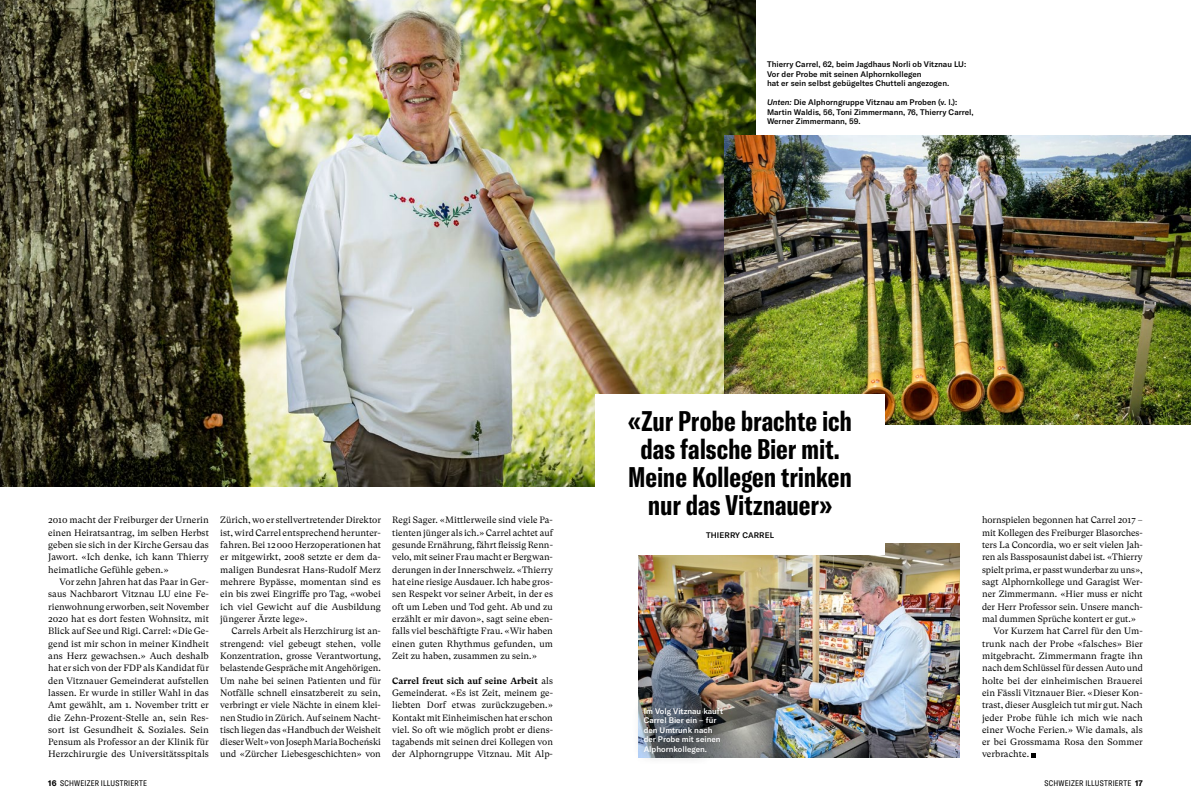
<style>
.page{position:relative;width:1191px;height:800px;background:#fff}
.page>*{position:absolute;margin:0;border:0;box-sizing:border-box;transform-origin:0 0}
._703_Quote_GTAmComp{font:700 extra-condensed 28px/28px "GT America";letter-spacing:-.005em;color:#000;text-align:center}
._500_LT_GTSupText_BS{font:9.2px/12.3px "GT Super Text";letter-spacing:.005em;color:#000;text-align:justify}
._500_LT_GTSupText_BS-2{font:700 9px "GT Super Text";color:#000}
._800_Legi_GTAm_Med_x{font:500 8px/9.5px "GT America";color:#000}
._800_Legi_GTAm_Med_x-2{font:500 8px/9.5px "GT America";color:#fff}
.t1{font:condensed 8px "GT America";letter-spacing:.025em;color:#000}
._704_Quote_Name_x10{font:500 8px "GT America";letter-spacing:.015em;color:#000}
.s1{font-style:italic}
.s2{font-weight:400;font-size:9.2px}
.s3{font-weight:700;font-stretch:normal}
</style>
<div class="page">
<img style="left:0;top:0;width:755px;height:486px">
<img style="left:724px;top:135px;width:467px;height:290px">
<img style="left:638px;top:543px;width:321px;height:214px">
<svg style="left:1031px;top:753px;width:5px;height:4px"></svg>
<div style="left:595px;top:394px;width:289px;height:160px;background:#fff"></div>
<div style="left:631px;top:695px;width:104px;height:70px;background:#000;opacity:.75"></div>
<p class="_800_Legi_GTAm_Med_x" style="left:767px;top:59px;width:201px">Thierry Carrel, 62, beim Jagdhaus Norli ob Vitznau LU:<br>Vor der Probe mit seinen Alphornkollegen<br>hat er sein selbst gebügeltes Chutteli angezogen.</p>
<p class="_800_Legi_GTAm_Med_x" style="left:767px;top:97px;width:208px"><span class="s1">Unten:</span> Die Alphorngruppe Vitznau am Proben (v. l.):<br>Martin Waldis, 56, Toni Zimmermann, 76, Thierry Carrel,<br>Werner Zimmermann, 59.</p>
<p class="_500_LT_GTSupText_BS" style="left:48px;top:514px;width:162px">2010 macht der Freiburger der Urnerin einen Heiratsantrag, im selben Herbst geben sie sich in der Kirche Gersau das Jawort. «Ich denke, ich kann Thierry heimatliche Gefühle geben.»</p>
<p class="_500_LT_GTSupText_BS" style="left:48px;top:575px;width:162px;text-indent:11px">Vor zehn Jahren hat das Paar in Ger&shy;saus Nachbarort Vitznau LU eine Fe&shy;rienwohnung erworben, seit November 2020 hat es dort festen Wohnsitz, mit Blick auf See und Rigi. Carrel: «Die Ge&shy;gend ist mir schon in meiner Kindheit ans Herz gewachsen.» Auch deshalb hat er sich von der FDP als Kandidat für den Vitznauer Gemeinderat aufstellen lassen. Er wurde in stiller Wahl in das Amt gewählt, am 1. November tritt er die Zehn-Prozent-Stelle an, sein Res&shy;sort ist Gesundheit &amp; Soziales. Sein Pensum als Professor an der Klinik für Herzchirurgie des Universitätsspitals</p>
<p class="_500_LT_GTSupText_BS" style="left:220px;top:514px;width:162px">Zürich, wo er stellvertretender Direktor ist, wird Carrel entsprechend herunter&shy;fahren. Bei 12 000 Herzoperationen hat er mitgewirkt, 2008 setzte er dem da&shy;maligen Bundesrat Hans-Rudolf Merz mehrere Bypässe, momentan sind es ein bis zwei Eingriffe pro Tag, «wobei ich viel Gewicht auf die Ausbildung jüngerer Ärzte lege».</p>
<p class="_500_LT_GTSupText_BS" style="left:220px;top:625px;width:162px;text-indent:11px">Carrels Arbeit als Herzchirurg ist an&shy;strengend: viel gebeugt stehen, volle Konzentration, grosse Verantwortung, belastende Gespräche mit Angehörigen.<br>Um nahe bei seinen Patienten und für Notfälle schnell einsatzbereit zu sein, verbringt er viele Nächte in einem klei&shy;nen Studio in Zürich. Auf seinem Nacht&shy;tisch liegen das «Handbuch der Weisheit dieser Welt» von Joseph Maria Bocheński und «Zürcher Liebesgeschichten» von</p>
<p class="_500_LT_GTSupText_BS" style="left:392px;top:514px;width:162px">Regi Sager. «Mittlerweile sind viele Pa&shy;tienten jünger als ich.» Carrel achtet auf gesunde Ernährung, fährt fleissig Renn&shy;velo, mit seiner Frau macht er Bergwan&shy;derungen in der Innerschweiz. «Thierry hat eine riesige Ausdauer. Ich habe gros&shy;sen Respekt vor seiner Arbeit, in der es oft um Leben und Tod geht. Ab und zu erzählt er mir davon», sagt seine eben&shy;falls viel beschäftigte Frau. «Wir haben einen guten Rhythmus gefunden, um Zeit zu haben, zusammen zu sein.»</p>
<p class="_500_LT_GTSupText_BS-2" style="left:392px;top:675px;width:162px">Carrel freut sich auf seine Arbeit <span class="s2">als</span></p>
<p class="_500_LT_GTSupText_BS" style="left:392px;top:686px;width:162px">Gemeinderat. «Es ist Zeit, meinem ge&shy;liebten Dorf etwas zurückzugeben.» Kontakt mit Einheimischen hat er schon viel. So oft wie möglich probt er diens&shy;tagabends mit seinen drei Kollegen von der Alphorngruppe Vitznau. Mit Alp-</p>
<p class="_703_Quote_GTAmComp" style="left:628px;top:407px;width:225px">«Zur Probe brachte ich das falsche Bier mit.<br>Meine Kollegen trinken nur das Vitznauer»</p>
<p class="_704_Quote_Name_x10" style="left:706px;top:530px;width:70px">THIERRY CARREL</p>
<p class="_800_Legi_GTAm_Med_x-2" style="left:643px;top:706px;width:81px">Im Volg Vitznau kauft<br>Carrel Bier ein – für den Umtrunk nach der Probe mit seinen<br>Alphornkollegen.</p>
<p class="_500_LT_GTSupText_BS" style="left:982px;top:514px;width:162px">hornspielen begonnen hat Carrel 2017 – mit Kollegen des Freiburger Blasorches&shy;ters La Concordia, wo er seit vielen Jah&shy;ren als Bassposaunist dabei ist. «Thierry spielt prima, er passt wunderbar zu uns», sagt Alphornkollege und Garagist Wer&shy;ner Zimmermann. «Hier muss er nicht der Herr Professor sein. Unsere manch&shy;mal dummen Sprüche kontert er gut.»</p>
<p class="_500_LT_GTSupText_BS" style="left:982px;top:625px;width:162px;text-indent:11px">Vor Kurzem hat Carrel für den Um&shy;trunk nach der Probe «falsches» Bier mitgebracht. Zimmermann fragte ihn nach dem Schlüssel für dessen Auto und holte bei der einheimischen Brauerei ein Fässli Vitznauer Bier. «Dieser Kon&shy;trast, dieser Ausgleich tut mir gut. Nach jeder Probe fühle ich mich wie nach einer Woche Ferien.» Wie damals, als er bei Grossmama Rosa den Sommer verbrachte.</p>
<p class="t1" style="left:48px;top:778px;width:100px"><span class="s3">16</span> SCHWEIZER ILLUSTRIERTE</p>
<p class="t1" style="left:1044px;top:778px;width:100px">SCHWEIZER ILLUSTRIERTE <span class="s3">17</span></p>
</div>
